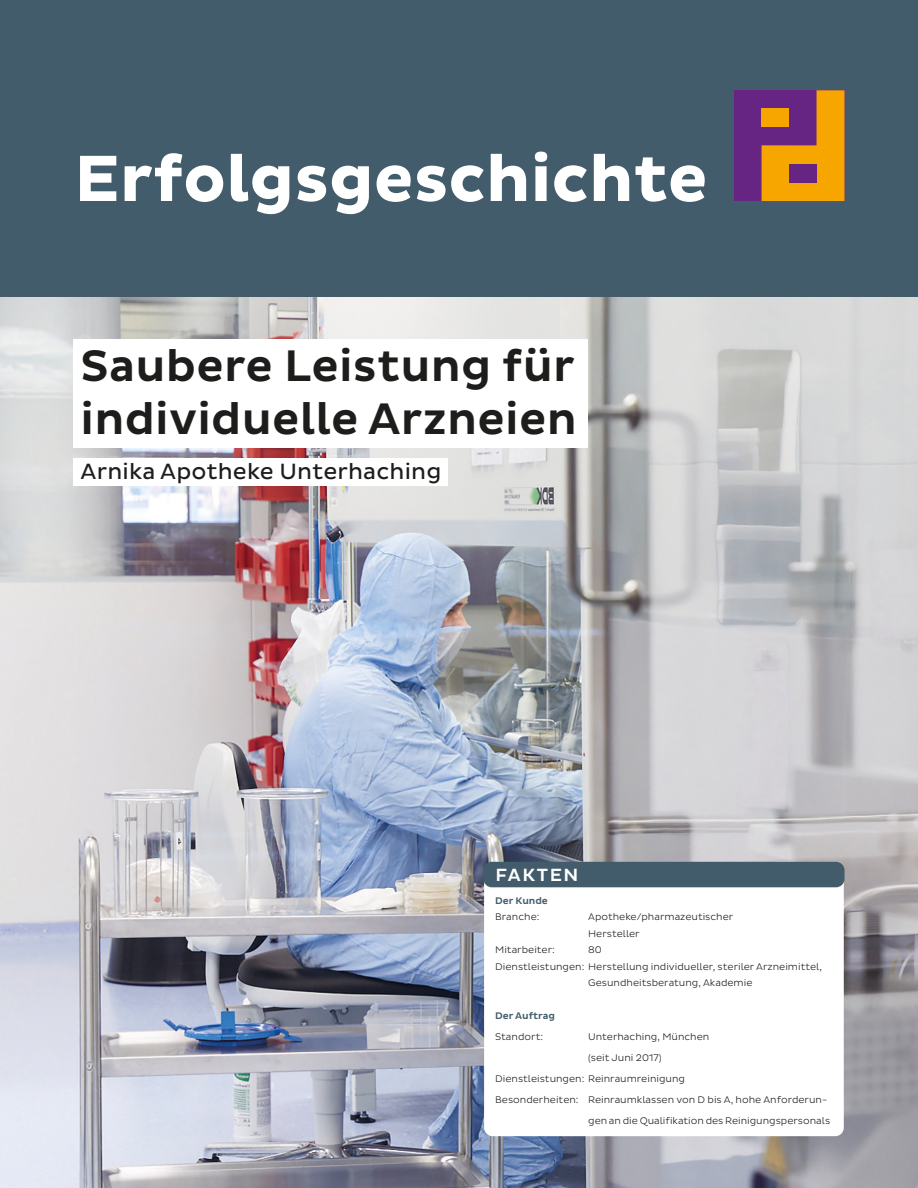
<style>
.page{position:relative;width:918px;height:1188px;background:#fff}
.page>*{position:absolute;margin:0;border:0;box-sizing:border-box;transform-origin:0 0}
.t1{font:700 66.45px "Pluto Sans";color:#fff}
.Titel_Headline{font:500 45px "Pluto Sans";letter-spacing:.005em;color:#1d1d1b}
.Titel_Headline-2{font:22.5px "Pluto Sans";letter-spacing:.005em;color:#1d1d1b}
.Kontaktbox{font:500 18px "Pluto Sans";letter-spacing:.09em;color:#fff}
.Faktenbox{font:300 9.75px/16.5px "Pluto Sans";color:#1d1d1b}
.Faktenbox-2{font:500 9.75px "Pluto Sans";color:#425c6b}
</style>
<div class="page">
<img style="left:0;top:297px;width:918px;height:891px">
<div style="left:0;top:0;width:918px;height:297px;background:#425c6b"></div>
<div style="left:73px;top:339px;width:514px;height:54px;background:#fff"></div>
<div style="left:73px;top:393px;width:514px;height:54px;background:#fff"></div>
<div style="left:73px;top:458px;width:374px;height:27px;background:#fff"></div>
<div style="left:734px;top:90px;width:111px;height:111px;background:#662483"></div>
<svg style="left:762px;top:90px;width:83px;height:111px"></svg>
<div style="left:789px;top:164px;width:28px;height:19px;background:#662483"></div>
<svg style="left:484px;top:883px;width:360px;height:253px"></svg>
<div style="left:483px;top:862px;width:362px;height:25px;background:#425c6b;border-radius:9px"></div>
<p class="t1" style="left:74px;top:138px;width:635px">Erfolgsgeschichte</p>
<p class="Titel_Headline" style="left:81px;top:339px;width:496px">Saubere Leistung für</p>
<p class="Titel_Headline" style="left:81px;top:391px;width:498px">individuelle Arzneien</p>
<p class="Titel_Headline-2" style="left:81px;top:458px;width:362px">Arnika Apotheke Unterhaching</p>
<p class="Kontaktbox" style="left:495px;top:864px;width:85px">FAKTEN</p>
<p class="Faktenbox-2" style="left:495px;top:895px;width:54px">Der Kunde</p>
<p class="Faktenbox" style="left:495px;top:909px;width:46px">Branche:</p>
<p class="Faktenbox" style="left:588px;top:909px;width:147px">Apotheke/pharmazeutischer</p>
<p class="Faktenbox" style="left:588px;top:925px;width:53px">Hersteller</p>
<p class="Faktenbox" style="left:495px;top:942px;width:61px">Mitarbeiter:</p>
<p class="Faktenbox" style="left:588px;top:942px;width:15px">80</p>
<p class="Faktenbox" style="left:588px;top:958px;width:235px;text-indent:-93px">Dienstleistungen: Herstellung individueller, steriler Arzneimittel,<br>Gesundheitsberatung, Akademie</p>
<p class="Faktenbox-2" style="left:495px;top:1010px;width:61px">Der Auftrag</p>
<p class="Faktenbox" style="left:495px;top:1029px;width:49px">Standort:</p>
<p class="Faktenbox" style="left:588px;top:1029px;width:123px">Unterhaching, München</p>
<p class="Faktenbox" style="left:588px;top:1050px;width:75px">(seit Juni 2017)</p>
<p class="Faktenbox" style="left:495px;top:1071px;width:191px">Dienstleistungen: Reinraumreinigung</p>
<p class="Faktenbox" style="left:495px;top:1090px;width:337px;line-height:21px;text-align:right">Besonderheiten: Reinraumklassen von D bis A, hohe Anforderun&shy;gen an die Qualifikation des Reinigungspersonals</p>
</div>
